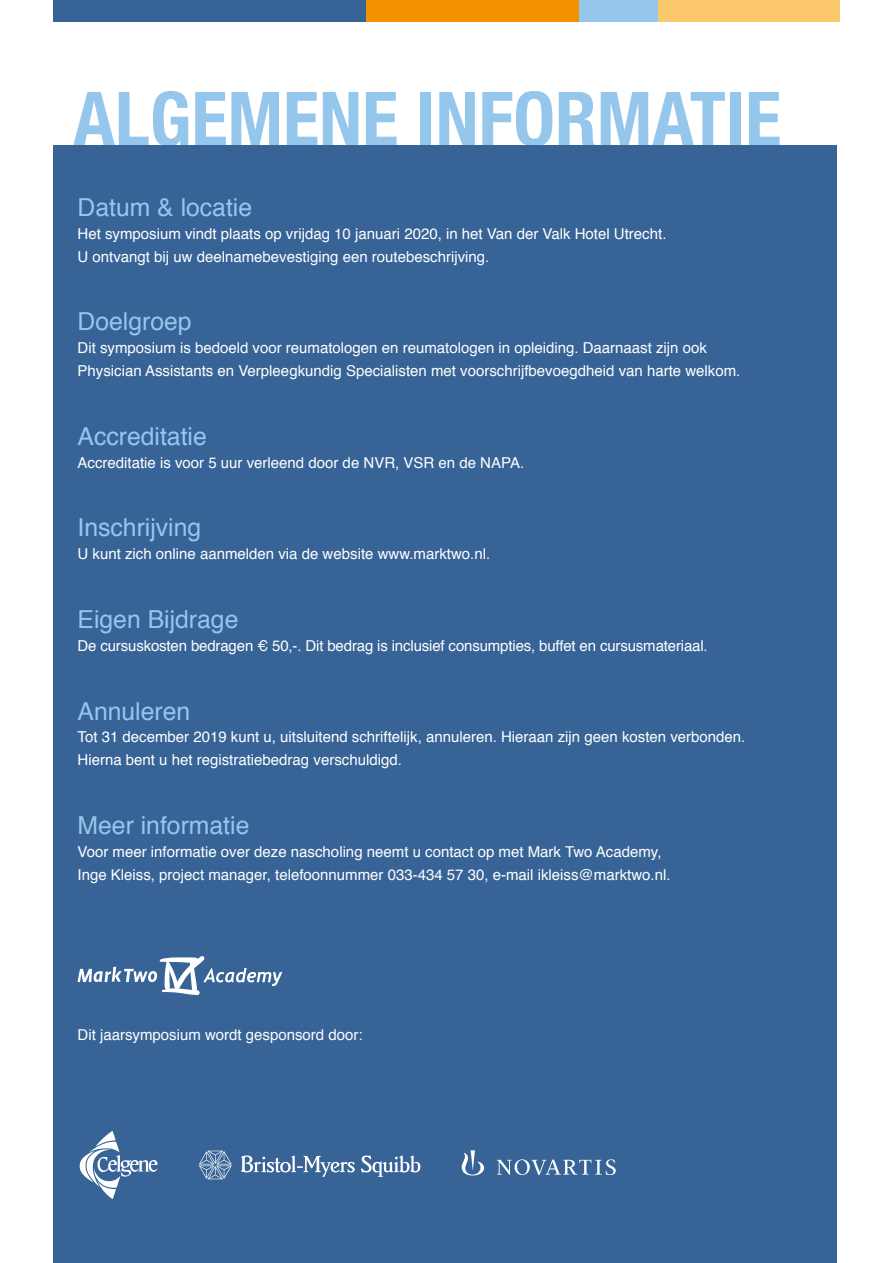
<style>
.page{position:relative;width:893px;height:1263px;background:#fff}
.page>*{position:absolute;margin:0;border:0;box-sizing:border-box;transform-origin:0 0}
.t1{font:700 condensed 75px "Helvetica Neue";color:#95c7ed}
.t2{font:24.75px "Helvetica";color:#95c7ed}
.t3{font:15px/23px "Helvetica";color:#fff}
</style>
<div class="page">
<div style="left:53px;top:0;width:313px;height:22px;background:#376397"></div>
<div style="left:53px;top:146px;width:784px;height:1117px;background:#376397"></div>
<div style="left:366px;top:0;width:213px;height:22px;background:#f39200"></div>
<div style="left:579px;top:0;width:79px;height:22px;background:#95c7ed"></div>
<div style="left:658px;top:0;width:182px;height:22px;background:#fcc86c"></div>
<svg style="left:199px;top:1151px;width:33px;height:28px"></svg>
<svg style="left:241px;top:1155px;width:114px;height:22px"></svg>
<svg style="left:361px;top:1155px;width:59px;height:22px"></svg>
<svg style="left:78px;top:956px;width:204px;height:39px"></svg>
<svg style="left:462px;top:1150px;width:154px;height:25px"></svg>
<svg style="left:79px;top:1131px;width:78px;height:68px"></svg>
<h1 class="t1" style="left:73px;top:57px;width:709px">ALGEMENE INFORMATIE</h1>
<h2 class="t2" style="left:78px;top:188px;width:176px">Datum &amp; locatie</h2>
<p class="t3" style="left:78px;top:223px;width:590px">Het symposium vindt plaats op vrijdag 10 januari 2020, in het Van der Valk Hotel Utrecht.<br>U ontvangt bij uw deelnamebevestiging een routebeschrijving.</p>
<h2 class="t2" style="left:78px;top:303px;width:116px">Doelgroep</h2>
<p class="t3" style="left:78px;top:337px;width:664px">Dit symposium is bedoeld voor reumatologen en reumatologen in opleiding. Daarnaast zijn ook<br>Physician Assistants en Verpleegkundig Specialisten met voorschrijfbevoegdheid van harte welkom.</p>
<h2 class="t2" style="left:78px;top:417px;width:131px">Accreditatie</h2>
<p class="t3" style="left:78px;top:451px;width:448px">Accreditatie is voor 5 uur verleend door de NVR, VSR en de NAPA.</p>
<h2 class="t2" style="left:78px;top:509px;width:125px">Inschrijving</h2>
<p class="t3" style="left:78px;top:543px;width:414px">U kunt zich online aanmelden via de website www.marktwo.nl.</p>
<h2 class="t2" style="left:78px;top:600px;width:162px">Eigen Bijdrage</h2>
<p class="t3" style="left:78px;top:635px;width:632px">De cursuskosten bedragen € 50,-. Dit bedrag is inclusief consumpties, buffet en cursusmateriaal.</p>
<h2 class="t2" style="left:78px;top:692px;width:114px">Annuleren</h2>
<p class="t3" style="left:78px;top:726px;width:669px">Tot 31 december 2019 kunt u, uitsluitend schriftelijk, annuleren. Hieraan zijn geen kosten verbonden.<br>Hierna bent u het registratiebedrag verschuldigd.</p>
<h2 class="t2" style="left:78px;top:806px;width:173px">Meer informatie</h2>
<p class="t3" style="left:78px;top:841px;width:594px">Voor meer informatie over deze nascholing neemt u contact op met Mark Two Academy,<br>Inge Kleiss, project manager, telefoonnummer 033-434 57 30, e-mail ikleiss@marktwo.nl.</p>
<p class="t3" style="left:78px;top:1024px;width:287px">Dit jaarsymposium wordt gesponsord door:</p>
</div>
